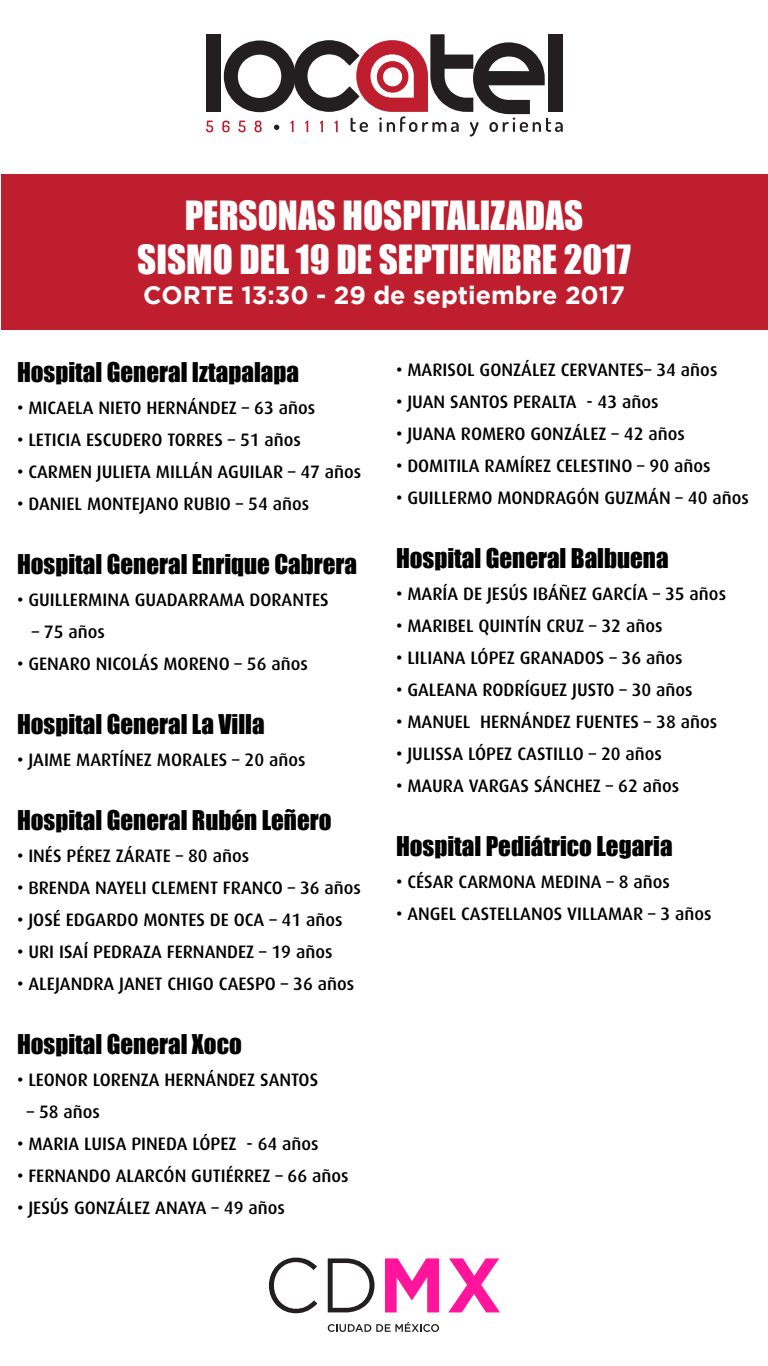
<style>
.page{position:relative;width:768px;height:1366px;background:#fff}
.page>*{position:absolute;margin:0;border:0;box-sizing:border-box;transform-origin:0 0}
.t1{font:37px/44.4px "Impact";color:#fff;text-align:center}
.t2{font:25px "Impact";color:#000}
.t3{font:700 25px "Gotham";color:#fff}
.t4{font:500 18px "Dax";color:#000}
</style>
<div class="page">
<svg style="left:206px;top:121px;width:7px;height:11px"></svg>
<div style="left:206px;top:34px;width:14px;height:78px;background:#231f20"></div>
<svg style="left:222px;top:34px;width:341px;height:102px"></svg>
<div style="left:549px;top:34px;width:14px;height:78px;background:#231f20"></div>
<div style="left:1px;top:174px;width:767px;height:156px;background:#be1e2d"></div>
<svg style="left:328px;top:1322px;width:111px;height:10px"></svg>
<svg style="left:269px;top:1258px;width:48px;height:55px"></svg>
<svg style="left:328px;top:1258px;width:47px;height:54px"></svg>
<svg style="left:385px;top:1258px;width:54px;height:54px"></svg>
<svg style="left:448px;top:1258px;width:52px;height:54px"></svg>
<h1 class="t1" style="left:137px;top:192px;width:495px">PERSONAS HOSPITALIZADAS<br>SISMO DEL 19 DE SEPTIEMBRE 2017</h1>
<h2 class="t3" style="left:143px;top:281px;width:483px">CORTE 13:30 - 29 de septiembre 2017</h2>
<h2 class="t2" style="left:17px;top:353px;width:284px">Hospital General Iztapalapa</h2>
<p class="t4" style="left:17px;top:397px;width:300px">• MICAELA NIETO HERNÁNDEZ – 63 años</p>
<p class="t4" style="left:17px;top:429px;width:286px">• LETICIA ESCUDERO TORRES – 51 años</p>
<p class="t4" style="left:17px;top:461px;width:346px">• CARMEN JULIETA MILLÁN AGUILAR – 47 años</p>
<p class="t4" style="left:17px;top:493px;width:294px">• DANIEL MONTEJANO RUBIO – 54 años</p>
<h2 class="t2" style="left:17px;top:545px;width:342px">Hospital General Enrique Cabrera</h2>
<p class="t4" style="left:17px;top:589px;width:313px">• GUILLERMINA GUADARRAMA DORANTES</p>
<p class="t4" style="left:32px;top:621px;width:75px">– 75 años</p>
<p class="t4" style="left:17px;top:653px;width:292px">• GENARO NICOLÁS MORENO – 56 años</p>
<h2 class="t2" style="left:17px;top:705px;width:249px">Hospital General La Villa</h2>
<p class="t4" style="left:17px;top:749px;width:290px">• JAIME MARTÍNEZ MORALES – 20 años</p>
<h2 class="t2" style="left:17px;top:801px;width:316px">Hospital General Rubén Leñero</h2>
<p class="t4" style="left:17px;top:845px;width:234px">• INÉS PÉREZ ZÁRATE – 80 años</p>
<p class="t4" style="left:17px;top:877px;width:346px">• BRENDA NAYELI CLEMENT FRANCO – 36 años</p>
<p class="t4" style="left:17px;top:909px;width:327px">• JOSÉ EDGARDO MONTES DE OCA – 41 años</p>
<p class="t4" style="left:17px;top:941px;width:317px">• URI ISAÍ PEDRAZA FERNANDEZ – 19 años</p>
<p class="t4" style="left:17px;top:973px;width:339px">• ALEJANDRA JANET CHIGO CAESPO – 36 años</p>
<h2 class="t2" style="left:17px;top:1025px;width:226px">Hospital General Xoco</h2>
<p class="t4" style="left:17px;top:1069px;width:303px">• LEONOR LORENZA HERNÁNDEZ SANTOS</p>
<p class="t4" style="left:27px;top:1101px;width:75px">– 58 años</p>
<p class="t4" style="left:17px;top:1133px;width:303px">• MARIA LUISA PINEDA LÓPEZ - 64 años</p>
<p class="t4" style="left:17px;top:1165px;width:333px">• FERNANDO ALARCÓN GUTIÉRREZ – 66 años</p>
<p class="t4" style="left:17px;top:1197px;width:269px">• JESÚS GONZÁLEZ ANAYA – 49 años</p>
<p class="t4" style="left:396px;top:360px;width:323px">• MARISOL GONZÁLEZ CERVANTES– 34 años</p>
<p class="t4" style="left:396px;top:392px;width:264px">• JUAN SANTOS PERALTA - 43 años</p>
<p class="t4" style="left:396px;top:424px;width:290px">• JUANA ROMERO GONZÁLEZ – 42 años</p>
<p class="t4" style="left:396px;top:456px;width:316px">• DOMITILA RAMÍREZ CELESTINO – 90 años</p>
<p class="t4" style="left:396px;top:488px;width:354px">• GUILLERMO MONDRAGÓN GUZMÁN – 40 años</p>
<h2 class="t2" style="left:396px;top:539px;width:274px">Hospital General Balbuena</h2>
<p class="t4" style="left:396px;top:584px;width:332px">• MARÍA DE JESÚS IBÁÑEZ GARCÍA – 35 años</p>
<p class="t4" style="left:396px;top:616px;width:268px">• MARIBEL QUINTÍN CRUZ – 32 años</p>
<p class="t4" style="left:396px;top:648px;width:288px">• LILIANA LÓPEZ GRANADOS – 36 años</p>
<p class="t4" style="left:396px;top:680px;width:298px">• GALEANA RODRÍGUEZ JUSTO – 30 años</p>
<p class="t4" style="left:396px;top:712px;width:323px">• MANUEL HERNÁNDEZ FUENTES – 38 años</p>
<p class="t4" style="left:396px;top:744px;width:268px">• JULISSA LÓPEZ CASTILLO – 20 años</p>
<p class="t4" style="left:396px;top:776px;width:285px">• MAURA VARGAS SÁNCHEZ – 62 años</p>
<h2 class="t2" style="left:396px;top:827px;width:278px">Hospital Pediátrico Legaria</h2>
<p class="t4" style="left:396px;top:872px;width:275px">• CÉSAR CARMONA MEDINA – 8 años</p>
<p class="t4" style="left:396px;top:904px;width:317px">• ANGEL CASTELLANOS VILLAMAR – 3 años</p>
</div>
